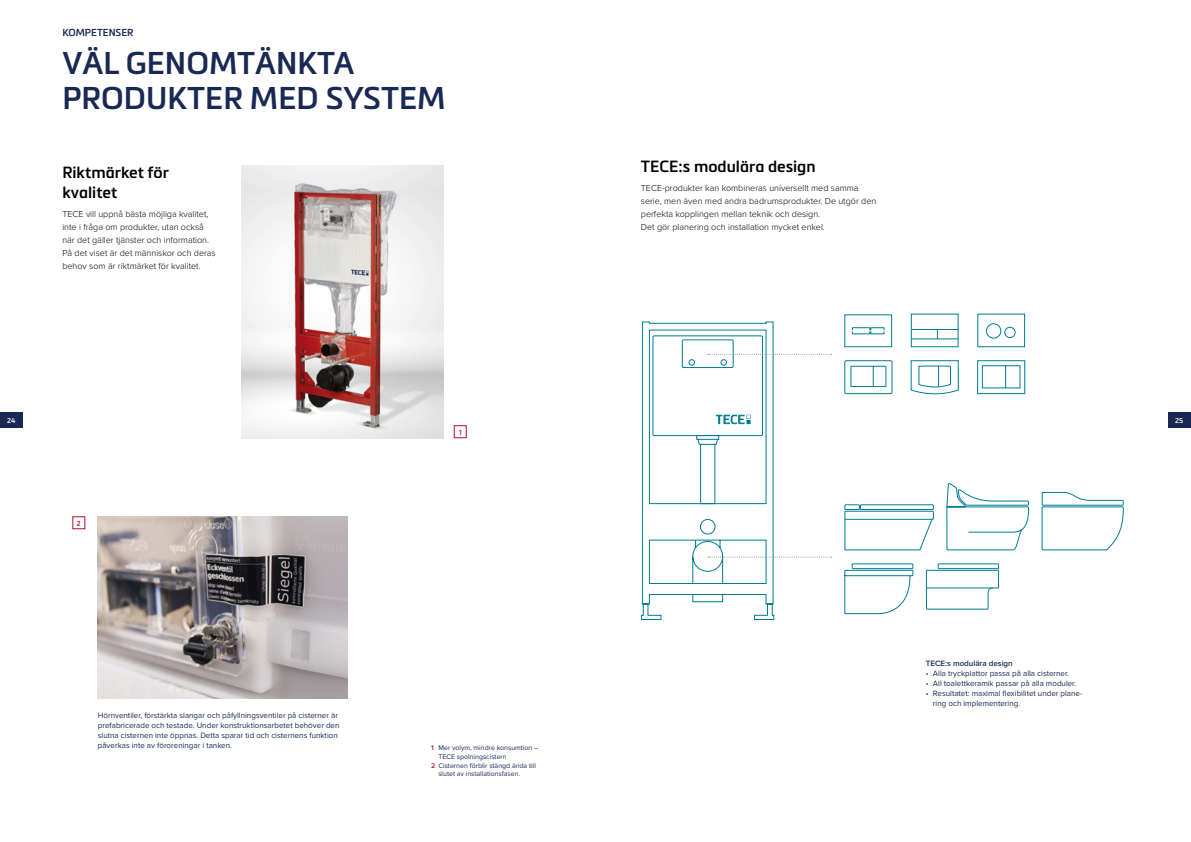
<style>
.page{position:relative;width:1191px;height:842px;background:#fff}
.page>*{position:absolute;margin:0;border:0;box-sizing:border-box;transform-origin:0 0}
.Headline_L{font:600 31px/35px "Metronic Pro";color:#192954}
.Headline_M{font:600 16px/19.5px "Metronic Pro";color:#000}
.Kopfzeile_Stampline{font:600 10px "Metronic Pro";color:#192954}
.Copy{font:300 9px/13px "Proxima Nova";color:#000}
.Bildunterschrift_Vie{font:8px/10px "Proxima Nova";color:#192954}
.Bildunterschrift_Vie-2{font:600 8px "Proxima Nova";color:#192954}
.Bildunterschrift_Num{font:7px/8.6px "Proxima Nova";color:#192954}
.t1{font:600 7px "Metronic Pro";color:#fff}
.Bildnummerkasten_Out{font:600 7px "Metronic Pro";color:#b70d28}
.s1{font-weight:600;color:#b70d28}
</style>
<div class="page">
<div style="left:454px;top:425px;width:13px;height:13px;border:1px solid #b70d28"></div>
<img style="left:98px;top:516px;width:250px;height:182px">
<svg style="left:775px;top:354px;width:56px;height:1px"></svg>
<svg style="left:775px;top:557px;width:56px;height:1px"></svg>
<svg style="left:641px;top:321px;width:134px;height:299px"></svg>
<svg style="left:716px;top:415px;width:34px;height:9px"></svg>
<svg style="left:910px;top:360px;width:15px;height:34px"></svg>
<div style="left:910px;top:314px;width:48px;height:33px;border:1px solid #007c95"></div>
<hr style="left:911px;top:329px;width:47px;height:1px;background:#007c95">
<hr style="left:911px;top:339px;width:47px;height:1px;background:#007c95">
<svg style="left:852px;top:327px;width:32px;height:7px"></svg>
<svg style="left:850px;top:366px;width:36px;height:21px"></svg>
<div style="left:844px;top:360px;width:48px;height:34px;border:1px solid #007c95"></div>
<svg style="left:1041px;top:491px;width:83px;height:60px"></svg>
<svg style="left:999px;top:313px;width:30px;height:274px"></svg>
<svg style="left:844px;top:504px;width:81px;height:47px"></svg>
<svg style="left:925px;top:313px;width:74px;height:297px"></svg>
<svg style="left:844px;top:563px;width:70px;height:52px"></svg>
<img style="left:242px;top:165px;width:202px;height:273px">
<div style="left:1168px;top:412px;width:23px;height:16px;background:#192954"></div>
<div style="left:0;top:412px;width:23px;height:16px;background:#192954"></div>
<p class="Kopfzeile_Stampline" style="left:62px;top:26px;width:73px">KOMPETENSER</p>
<p class="Headline_L" style="left:62px;top:45px;width:385px">VÄL GENOMTÄNKTA<br>PRODUKTER MED SYSTEM</p>
<p class="Headline_M" style="left:62px;top:163px;width:108px">Riktmärket för kvalitet</p>
<p class="Copy" style="left:62px;top:207px;width:148px">TECE vill uppnå bästa möjliga kvalitet, inte i fråga om produkter, utan också när det gäller tjänster och information.</p>
<p class="Copy" style="left:62px;top:246px;width:155px">På det viset är det människor och deras behov som är riktmärket för kvalitet.</p>
<p class="Headline_M" style="left:641px;top:156px;width:176px">TECE:s modulära design</p>
<p class="Copy" style="left:641px;top:181px;width:237px">TECE-produkter kan kombineras universellt med samma serie, men även med andra badrumsprodukter. De utgör den perfekta kopplingen mellan teknik och design.</p>
<p class="Copy" style="left:641px;top:220px;width:185px">Det gör planering och installation mycket enkel.</p>
<p class="t1" style="left:7px;top:416px;width:10px">24</p>
<p class="t1" style="left:1175px;top:416px;width:10px">25</p>
<p class="Bildnummerkasten_Out" style="left:77px;top:519px;width:6px">2</p>
<p class="Bildunterschrift_Vie" style="left:98px;top:709px;width:243px">Hörnventiler, förstärkta slangar och påfyllningsventiler på cisterner är prefabricerade och testade. Under konstruktionsarbetet behöver den slutna cisternen inte öppnas. Detta sparar tid och cisternens funktion påverkas inte av föroreningar i tanken.</p>
<p class="Bildnummerkasten_Out" style="left:458px;top:428px;width:6px">1</p>
<p class="Bildunterschrift_Num" style="left:438px;top:743px;width:101px;text-indent:-7px"><span class="s1">1</span> Mer volym, mindre konsumtion –<br>TECE spolningscistern</p>
<p class="Bildunterschrift_Num" style="left:438px;top:761px;width:99px;text-indent:-7px"><span class="s1">2</span> Cisternen förblir stängd ända till slutet av installationsfasen.</p>
<p class="Bildunterschrift_Vie-2" style="left:926px;top:657px;width:88px">TECE:s modulära design</p>
<p class="Bildunterschrift_Vie" style="left:926px;top:668px;width:145px">• Alla tryckplattor passa på alla cisterner.</p>
<p class="Bildunterschrift_Vie" style="left:926px;top:678px;width:152px">• All toalettkeramik passar på alla moduler.</p>
<p class="Bildunterschrift_Vie" style="left:933px;top:688px;width:151px;text-indent:-7px">• Resultatet: maximal flexibilitet under plane&shy;ring och implementering.</p>
</div>
